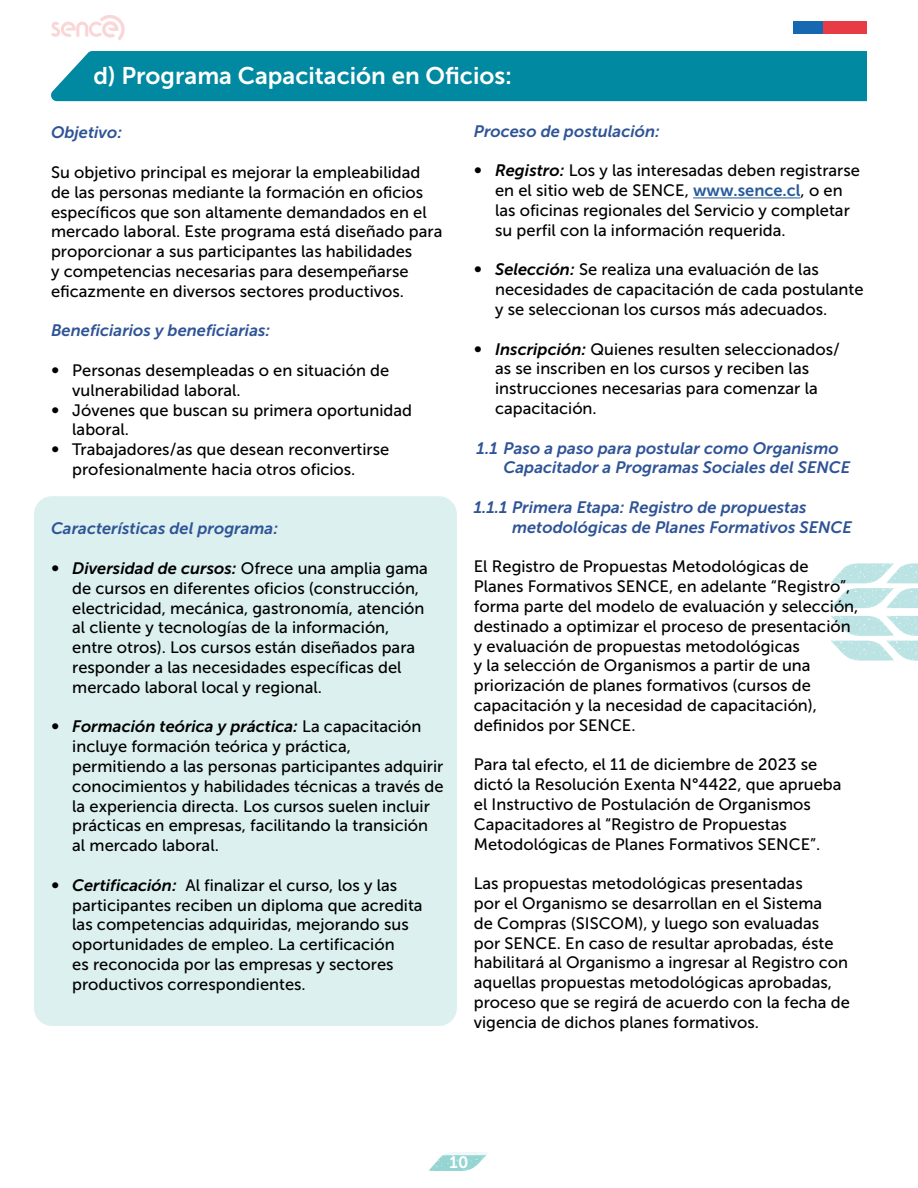
<style>
.page{position:relative;width:918px;height:1188px;background:#fff}
.page>*{position:absolute;margin:0;border:0;box-sizing:border-box;transform-origin:0 0}
.t1{font:24px "Museo Sans 700";color:#fff}
.t2{font:16.5px/19.8px "Museo Sans 500";color:#000}
.t3{font:italic 16.5px/19.8px "Museo Sans 700";color:#2f5496}
.t4{font:italic 16.5px "Museo Sans 700";color:#000}
.t5{font:16.5px "Museo Sans 700";color:#fff}
.s1{font-family:"Museo Sans 700";font-style:italic}
.s2{font-family:"Museo Sans 500";font-style:normal}
.s3{font-family:"Museo Sans 700";color:#275b9b}
</style>
<div class="page">
<svg style="left:831px;top:563px;width:87px;height:45px"></svg>
<svg style="left:831px;top:616px;width:87px;height:45px"></svg>
<svg style="left:429px;top:1155px;width:58px;height:16px"></svg>
<svg style="left:51px;top:15px;width:74px;height:26px"></svg>
<div style="left:793px;top:21px;width:30px;height:13px;background:#1669b1"></div>
<div style="left:823px;top:21px;width:44px;height:13px;background:#e73c46"></div>
<div style="left:34px;top:496px;width:423px;height:530px;background:#dbf0ef;border-radius:18px"></div>
<hr style="left:693px;top:198px;width:108px;height:1px;background:#275b9b">
<div style="left:51px;top:51px;width:816px;height:50px;background:#0089a0"></div>
<h1 class="t1" style="left:94px;top:62px;width:420px">d) Programa Capacitación en Oficios:</h1>
<p class="t3" style="left:51px;top:123px;width:73px">Objetivo:</p>
<p class="t2" style="left:51px;top:162px;width:393px">Su objetivo principal es mejorar la empleabilidad de las personas mediante la formación en oficios específicos que son altamente demandados en el mercado laboral. Este programa está diseñado para proporcionar a sus participantes las habilidades<br>y competencias necesarias para desempeñarse eficazmente en diversos sectores productivos.</p>
<p class="t3" style="left:51px;top:321px;width:221px">Beneficiarios y beneficiarias:</p>
<p class="t2" style="left:51px;top:360px;width:340px">∞ Personas desempleadas o en situación de</p>
<p class="t2" style="left:72px;top:380px;width:170px">vulnerabilidad laboral.</p>
<p class="t2" style="left:51px;top:400px;width:362px">∞ Jóvenes que buscan su primera oportunidad</p>
<p class="t2" style="left:72px;top:420px;width:58px">laboral.</p>
<p class="t2" style="left:51px;top:440px;width:340px">∞ Trabajadores/as que desean reconvertirse</p>
<p class="t2" style="left:72px;top:459px;width:285px">profesionalmente hacia otros oficios.</p>
<p class="t3" style="left:51px;top:519px;width:229px">Características del programa:</p>
<p class="t2" style="left:72px;top:558px;width:357px;text-indent:-21px">∞ <span class="s1">Diversidad de cursos:</span> Ofrece una amplia gama de cursos en diferentes oficios (construcción, electricidad, mecánica, gastronomía, atención al cliente y tecnologías de la información, entre otros). Los cursos están diseñados para responder a las necesidades específicas del mercado laboral local y regional.</p>
<p class="t4" style="left:51px;top:717px;width:372px"><span class="s2">∞</span> Formación teórica y práctica: <span class="s2">La capacitación</span></p>
<p class="t2" style="left:72px;top:737px;width:373px">incluye formación teórica y práctica, permitiendo a las personas participantes adquirir conocimientos y habilidades técnicas a través de la experiencia directa. Los cursos suelen incluir prácticas en empresas, facilitando la transición al mercado laboral.</p>
<p class="t2" style="left:72px;top:875px;width:352px;text-indent:-21px">∞ <span class="s1">Certificación:</span> Al finalizar el curso, los y las participantes reciben un diploma que acredita las competencias adquiridas, mejorando sus oportunidades de empleo. La certificación<br>es reconocida por las empresas y sectores productivos correspondientes.</p>
<p class="t3" style="left:474px;top:121px;width:188px">Proceso de postulación:</p>
<p class="t2" style="left:495px;top:161px;width:366px;text-indent:-21px">∞ <span class="s1">Registro:</span> Los y las interesadas deben registrarse en el sitio web de SENCE, <span class="s3">www.sence.cl</span>, o en las oficinas regionales del Servicio y completar su perfil con la información requerida.</p>
<p class="t2" style="left:495px;top:260px;width:370px;text-indent:-21px">∞ <span class="s1">Selección:</span> Se realiza una evaluación de las necesidades de capacitación de cada postulante y se seleccionan los cursos más adecuados.</p>
<p class="t2" style="left:495px;top:339px;width:346px;text-indent:-21px">∞ <span class="s1">Inscripción:</span> Quienes resulten seleccionados/ as se inscriben en los cursos y reciben las instrucciones necesarias para comenzar la capacitación.</p>
<p class="t3" style="left:504px;top:438px;width:348px;text-indent:-27px">1.1 Paso a paso para postular como Organismo<br>Capacitador a Programas Sociales del SENCE</p>
<p class="t3" style="left:512px;top:497px;width:341px;text-indent:-38px">1.1.1 Primera Etapa: Registro de propuestas metodológicas de Planes Formativos SENCE</p>
<p class="t2" style="left:474px;top:557px;width:386px">El Registro de Propuestas Metodológicas de Planes Formativos SENCE, en adelante “Registro”, forma parte del modelo de evaluación y selección, destinado a optimizar el proceso de presentación y evaluación de propuestas metodológicas<br>y la selección de Organismos a partir de una priorización de planes formativos (cursos de capacitación y la necesidad de capacitación), definidos por SENCE.</p>
<p class="t2" style="left:474px;top:755px;width:369px">Para tal efecto, el 11 de diciembre de 2023 se dictó la Resolución Exenta N°4422, que aprueba el Instructivo de Postulación de Organismos Capacitadores al “Registro de Propuestas Metodológicas de Planes Formativos SENCE”.</p>
<p class="t2" style="left:474px;top:874px;width:378px">Las propuestas metodológicas presentadas<br>por el Organismo se desarrollan en el Sistema<br>de Compras (SISCOM), y luego son evaluadas<br>por SENCE. En caso de resultar aprobadas, éste habilitará al Organismo a ingresar al Registro con aquellas propuestas metodológicas aprobadas, proceso que se regirá de acuerdo con la fecha de vigencia de dichos planes formativos.</p>
<p class="t5" style="left:450px;top:1153px;width:20px">10</p>
</div>
